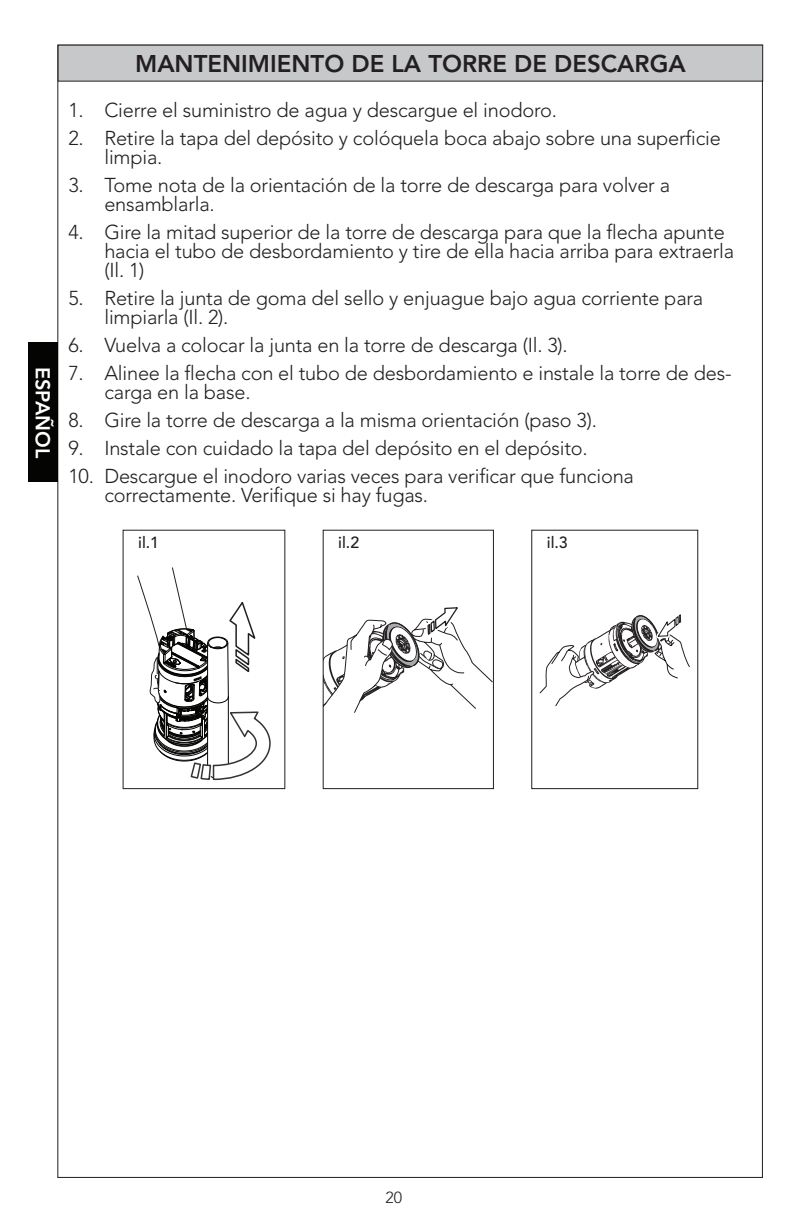
<style>
.page{position:relative;width:792px;height:1224px;background:#fff}
.page>*{position:absolute;margin:0;border:0;box-sizing:border-box;transform-origin:0 0}
.TOTO_Bounding_Boxes{font:800 24px "Avenir LT Std";color:#231f20}
.t1{font:300 20px/19px "Avenir LT Std";letter-spacing:-.01em;color:#231f20}
.t2{font:800 20px "Avenir LT Std";color:#fff}
.General_Paragraph{font:500 16px "Avenir LT Std";color:#231f20}
.t3{font:300 16px "Avenir LT Std";color:#231f20}
</style>
<div class="page">
<div style="left:28px;top:342px;width:29px;height:139px;background:#040503"></div>
<div style="left:58px;top:45px;width:705px;height:36px;background:#c7c8ca"></div>
<svg style="left:137px;top:567px;width:134px;height:214px"></svg>
<svg style="left:325px;top:607px;width:167px;height:106px"></svg>
<div style="left:323px;top:530px;width:171px;height:259px;border:1px solid #231f20"></div>
<svg style="left:540px;top:614px;width:150px;height:92px"></svg>
<div style="left:531px;top:530px;width:167px;height:259px;border:1px solid #231f20"></div>
<p class="t2" style="left:55px;top:367px;width:93px;rotate:90deg">ESPAÑOL</p>
<p class="TOTO_Bounding_Boxes" style="left:135px;top:50px;width:552px">MANTENIMIENTO DE LA TORRE DE DESCARGA</p>
<p class="t1" style="left:68px;top:101px;width:490px">1. Cierre el suministro de agua y descargue el inodoro.</p>
<p class="t1" style="left:104px;top:129px;width:618px;text-indent:-36px">2. Retire la tapa del depósito y colóquela boca abajo sobre una superficie limpia.</p>
<p class="t1" style="left:104px;top:176px;width:567px;text-indent:-36px">3. Tome nota de la orientación de la torre de descarga para volver a ensamblarla.</p>
<p class="t1" style="left:104px;top:223px;width:631px;text-indent:-36px">4. Gire la mitad superior de la torre de descarga para que la flecha apunte hacia el tubo de desbordamiento y tire de ella hacia arriba para extraerla (Il. 1)</p>
<p class="t1" style="left:104px;top:289px;width:600px;text-indent:-36px">5. Retire la junta de goma del sello y enjuague bajo agua corriente para limpiarla (Il. 2).</p>
<p class="t1" style="left:68px;top:336px;width:501px">6. Vuelva a colocar la junta en la torre de descarga (Il. 3).</p>
<p class="t1" style="left:104px;top:364px;width:629px;text-indent:-36px">7. Alinee la flecha con el tubo de desbordamiento e instale la torre de des&shy;carga en la base.</p>
<p class="t1" style="left:68px;top:411px;width:530px">8. Gire la torre de descarga a la misma orientación (paso 3).</p>
<p class="t1" style="left:68px;top:439px;width:521px">9. Instale con cuidado la tapa del depósito en el depósito.</p>
<p class="t1" style="left:104px;top:467px;width:531px;text-indent:-36px">10. Descargue el inodoro varias veces para verificar que funciona correctamente. Verifique si hay fugas.</p>
<p class="General_Paragraph" style="left:138px;top:533px;width:23px">il.1</p>
<p class="General_Paragraph" style="left:338px;top:533px;width:23px">il.2</p>
<p class="General_Paragraph" style="left:547px;top:533px;width:23px">il.3</p>
<p class="t3" style="left:386px;top:1188px;width:18px">20</p>
</div>
